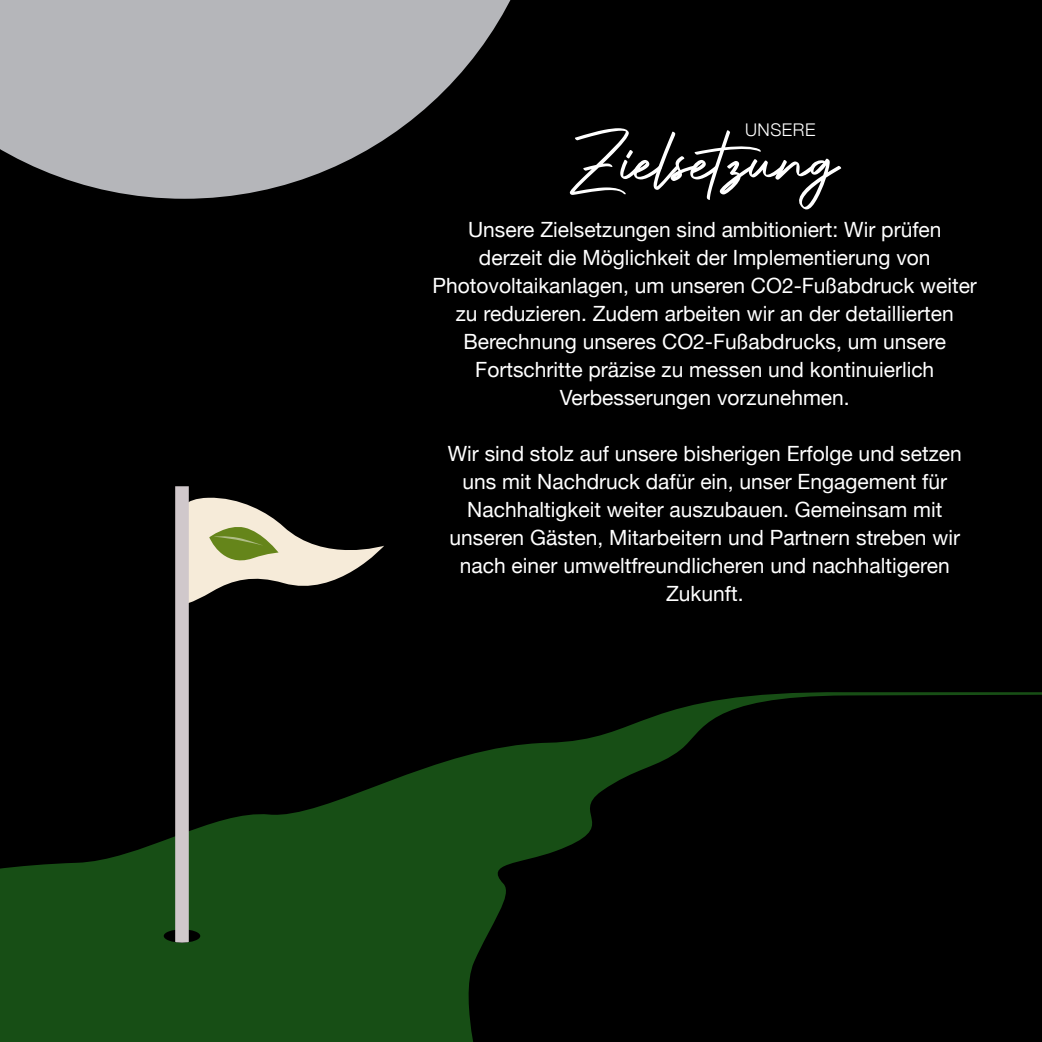
<style>
.page{position:relative;width:1042px;height:1042px;background:#000}
.page>*{position:absolute;margin:0;border:0;box-sizing:border-box;transform-origin:0 0}
.t1{font:87.5px "Authentic Signature";color:#fff}
.t2{font:21px/28px "Helvetica Neue";color:#fff;text-align:center}
.t3{font:300 17.5px "Helvetica Neue";letter-spacing:.03em;color:#fff}
</style>
<div class="page">
<svg style="left:0;top:0;width:511px;height:199px;fill:#b5b6ba"></svg>
<svg style="left:0;top:692px;width:1042px;height:350px"></svg>
<div style="left:164px;top:929px;width:36px;height:13px;background:#000;border-radius:50%"></div>
<svg style="left:175px;top:486px;width:209px;height:456px"></svg>
<p class="t3" style="left:745px;top:115px;width:72px">UNSERE</p>
<h1 class="t1" style="left:573px;top:113px;width:265px">Zielsetzung</h1>
<p class="t2" style="left:433px;top:216px;width:546px">Unsere Zielsetzungen sind ambitioniert: Wir prüfen<br>derzeit die Möglichkeit der Implementierung von Photovoltaikanlagen, um unseren CO2-Fußabdruck weiter zu reduzieren. Zudem arbeiten wir an der detaillierten Berechnung unseres CO2-Fußabdrucks, um unsere Fortschritte präzise zu messen und kontinuierlich Verbesserungen vorzunehmen.</p>
<p class="t2" style="left:448px;top:440px;width:515px">Wir sind stolz auf unsere bisherigen Erfolge und setzen uns mit Nachdruck dafür ein, unser Engagement für Nachhaltigkeit weiter auszubauen. Gemeinsam mit unseren Gästen, Mitarbeitern und Partnern streben wir nach einer umweltfreundlicheren und nachhaltigeren Zukunft.</p>
</div>
